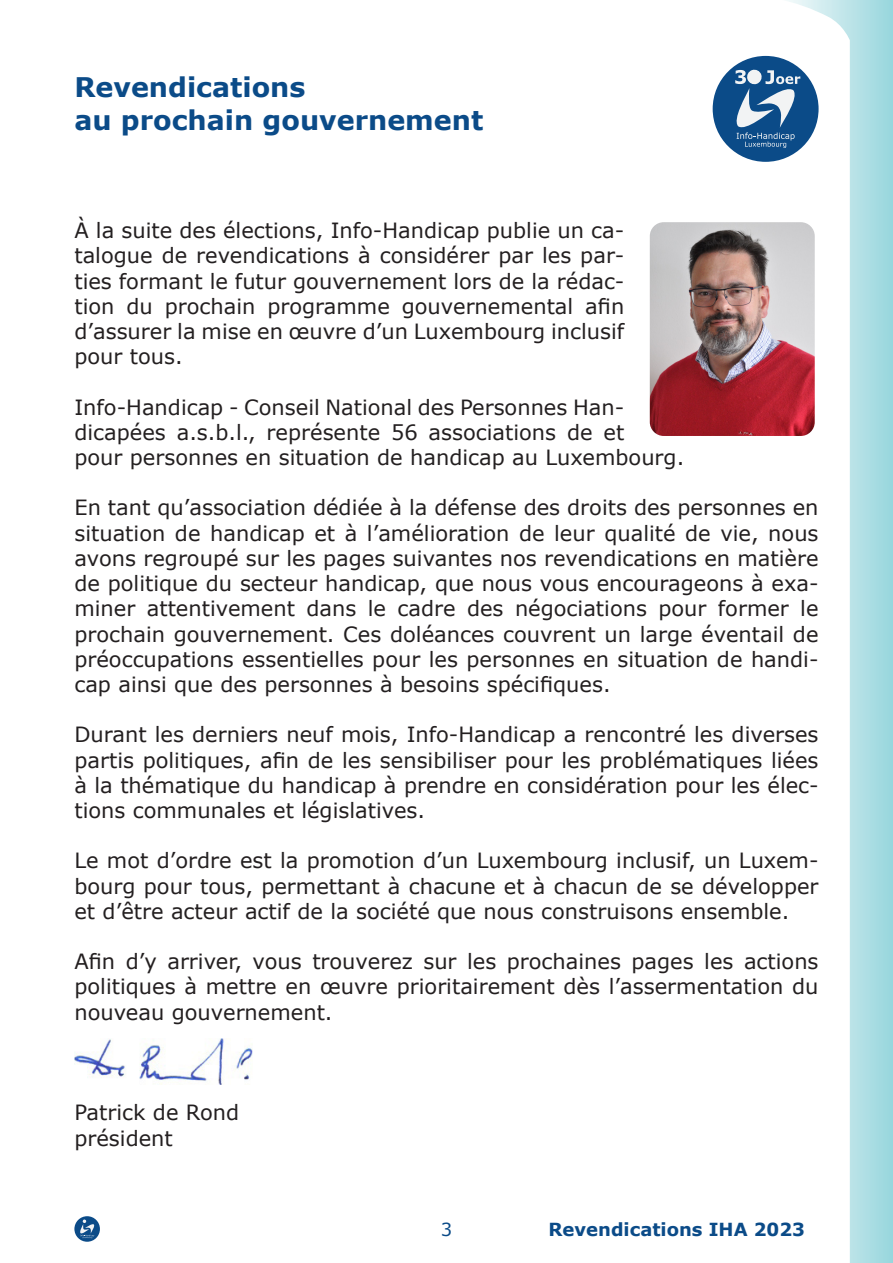
<style>
.page{position:relative;width:893px;height:1263px;background:#fff}
.page>*{position:absolute;margin:0;border:0;box-sizing:border-box;transform-origin:0 0}
.Header_2_DE{font:700 27px "Verdana";color:#0b4b88}
.t1{font:21px/25.2px "Verdana";color:#231f20;text-align:justify}
.t2{font:700 18px "Verdana";color:#0b4b88}
.t3{font:18px "Verdana";color:#0b4b88}
</style>
<div class="page">
<svg style="left:712px;top:0;width:181px;height:1263px"></svg>
<svg style="left:74px;top:1216px;width:26px;height:26px"></svg>
<svg style="left:79px;top:1219px;width:16px;height:19px"></svg>
<img style="left:650px;top:222px;width:165px;height:214px">
<div style="left:713px;top:56px;width:106px;height:106px;background:#0b4b88;border-radius:50%"></div>
<svg style="left:735px;top:69px;width:65px;height:79px"></svg>
<img style="left:74px;top:1039px;width:179px;height:45px">
<h2 class="Header_2_DE" style="left:74px;top:68px;width:233px">Revendications</h2>
<h2 class="Header_2_DE" style="left:74px;top:101px;width:410px">au prochain gouvernement</h2>
<p class="t1" style="left:74px;top:218px;width:551px">À la suite des élections, Info-Handicap publie un ca&shy;talogue de revendications à considérer par les par&shy;ties formant le futur gouvernement lors de la rédac&shy;tion du prochain programme gouvernemental afin d’assurer la mise en œuvre d’un Luxembourg inclusif pour tous.</p>
<p class="t1" style="left:74px;top:394px;width:611px;text-align:left">Info-Handicap - Conseil National des Personnes Han&shy;dicapées a.s.b.l., représente 56 associations de et<br>pour personnes en situation de handicap au Luxembourg.</p>
<p class="t1" style="left:74px;top:495px;width:746px">En tant qu’association dédiée à la défense des droits des personnes en situation de handicap et à l’amélioration de leur qualité de vie, nous avons regroupé sur les pages suivantes nos revendications en matière de politique du secteur handicap, que nous vous encourageons à exa&shy;miner attentivement dans le cadre des négociations pour former le prochain gouvernement. Ces doléances couvrent un large éventail de préoccupations essentielles pour les personnes en situation de handi&shy;cap ainsi que des personnes à besoins spécifiques.</p>
<p class="t1" style="left:74px;top:722px;width:746px">Durant les derniers neuf mois, Info-Handicap a rencontré les diverses partis politiques, afin de les sensibiliser pour les problématiques liées à la thématique du handicap à prendre en considération pour les élec&shy;tions communales et législatives.</p>
<p class="t1" style="left:74px;top:848px;width:746px">Le mot d’ordre est la promotion d’un Luxembourg inclusif, un Luxem&shy;bourg pour tous, permettant à chacune et à chacun de se développer et d’être acteur actif de la société que nous construisons ensemble.</p>
<p class="t1" style="left:74px;top:949px;width:746px">Afin d’y arriver, vous trouverez sur les prochaines pages les actions politiques à mettre en œuvre prioritairement dès l’assermentation du nouveau gouvernement.</p>
<p class="t1" style="left:74px;top:1100px;width:166px">Patrick de Rond</p>
<p class="t1" style="left:74px;top:1125px;width:100px">président</p>
<p class="t3" style="left:441px;top:1216px;width:13px">3</p>
<p class="t2" style="left:549px;top:1217px;width:258px">Revendications IHA 2023</p>
</div>
